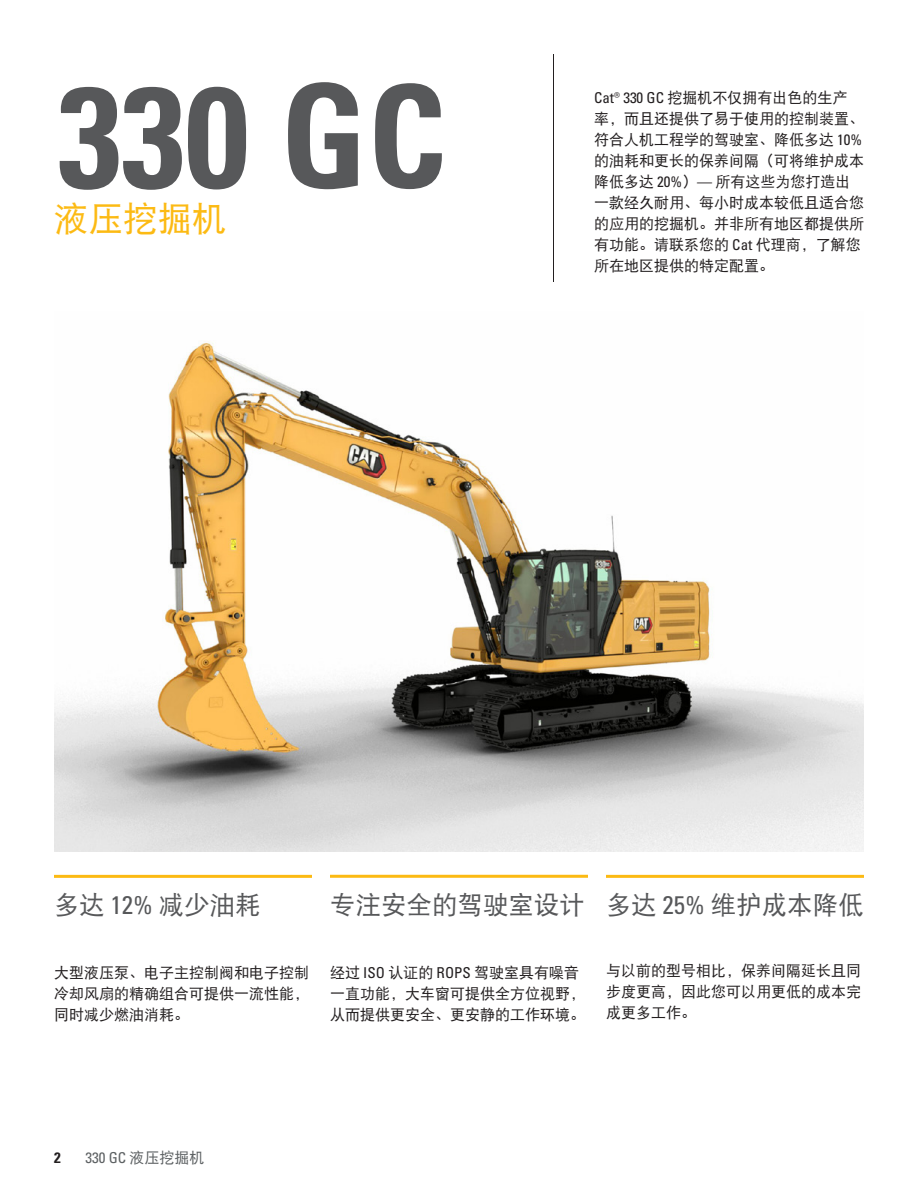
<style>
.page{position:relative;width:918px;height:1188px;background:#fff}
.page>*{position:absolute;margin:0;border:0;box-sizing:border-box;transform-origin:0 0}
.t1{font:142.95px "Univers LTCYR 67 Bold Cond";color:#57585a}
.t2{font:34.5px "DFP Hei W5";color:#fcba13}
.t3{font:25.5px "DFP Hei W5";color:#57585a}
.t4{font:15px/21px "DFP Hei W5";color:#231f20;text-align:justify}
.t5{font:condensed 15px "Univers LTCYR 57";color:#5d6163}
.t6{font:15px "Univers LTCYR 67 Bold Cond";color:#231f20}
.s1{font-family:"Univers LTCYR 57";font-stretch:condensed}
.s2{font-family:"DFP Hei W5";font-stretch:normal}
</style>
<div class="page">
<hr style="left:54px;top:875px;width:258px;height:3px;background:#fcba13">
<hr style="left:330px;top:875px;width:258px;height:3px;background:#fcba13">
<hr style="left:606px;top:875px;width:258px;height:3px;background:#fcba13">
<hr style="left:553px;top:54px;width:1px;height:228px;background:#231f20">
<img style="left:54px;top:341px;width:810px;height:511px">
<h1 class="t1" style="left:58px;top:49px;width:390px">330 GC</h1>
<h2 class="t2" style="left:54px;top:200px;width:174px">液压挖掘机</h2>
<p class="t4" style="left:594px;top:87px;width:271px;text-align:left"><span class="s1">Cat® 330 GC</span> 挖掘机不仅拥有出色的生产率，而且还提供了易于使用的控制装置、符合人机工程学的驾驶室、降低多达 <span class="s1">10%</span>的油耗和更长的保养间隔（可将维护成本降低多达 <span class="s1">20%</span>）<span class="s1">—</span> 所有这些为您打造出一款经久耐用、每小时成本较低且适合您的应用的挖掘机。并非所有地区都提供所有功能。请联系您的 <span class="s1">Cat</span> 代理商，了解您所在地区提供的特定配置。</p>
<h3 class="t3" style="left:54px;top:891px;width:208px">多达 <span class="s1">12%</span> 减少油耗</h3>
<p class="t4" style="left:54px;top:962px;width:256px">大型液压泵、电子主控制阀和电子控制冷却风扇的精确组合可提供一流性能，同时减少燃油消耗。</p>
<h3 class="t3" style="left:330px;top:891px;width:256px">专注安全的驾驶室设计</h3>
<p class="t4" style="left:330px;top:962px;width:256px;text-align:left">经过 <span class="s1">ISO</span> 认证的 <span class="s1">ROPS</span> 驾驶室具有噪音一直功能，大车窗可提供全方位视野，从而提供更安全、更安静的工作环境。</p>
<h3 class="t3" style="left:606px;top:891px;width:259px">多达 <span class="s1">25%</span> 维护成本降低</h3>
<p class="t4" style="left:606px;top:959px;width:256px">与以前的型号相比，保养间隔延长且同步度更高，因此您可以用更低的成本完成更多工作。</p>
<p class="t6" style="left:54px;top:1148px;width:8px">2</p>
<p class="t5" style="left:86px;top:1148px;width:121px">330 GC <span class="s2">液压挖掘机</span></p>
</div>
